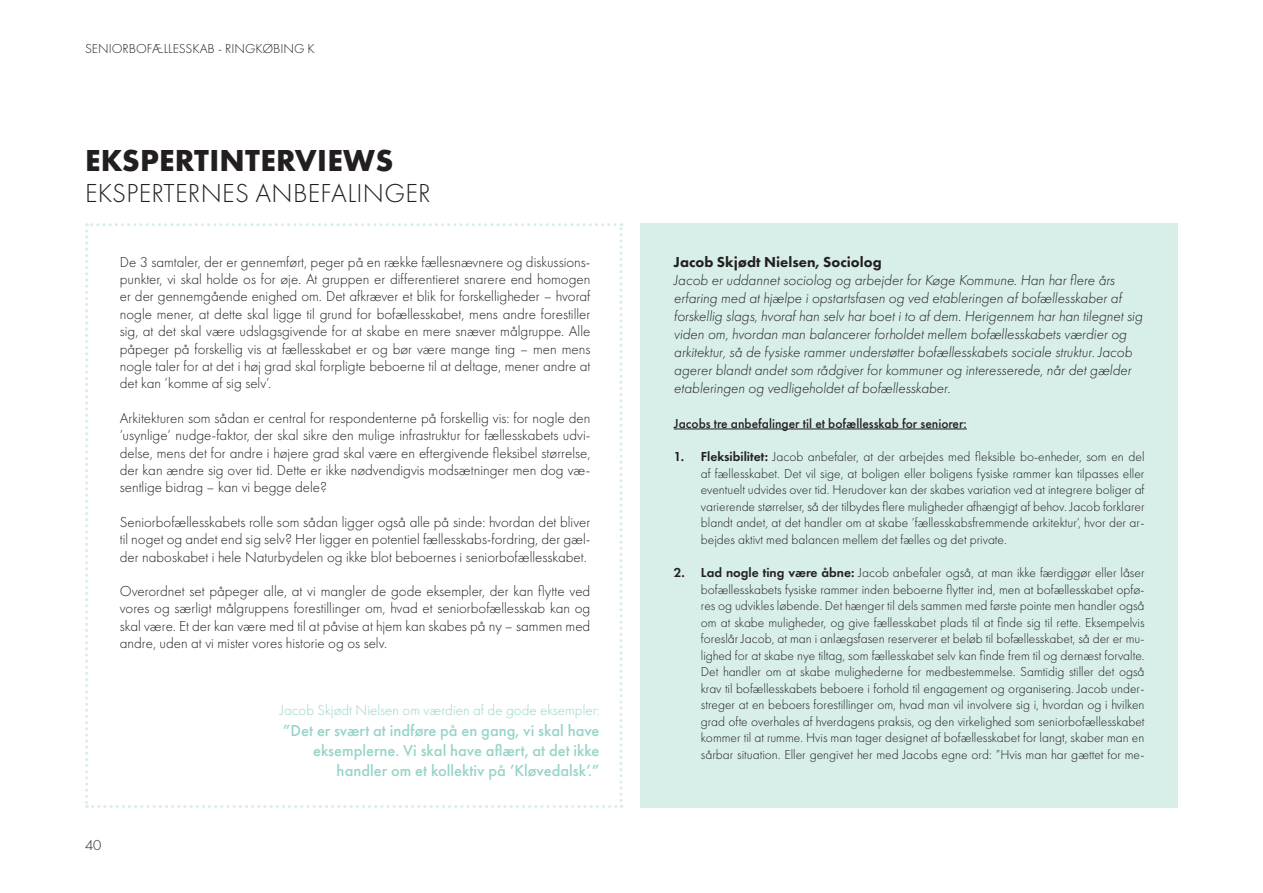
<style>
.page{position:relative;width:1263px;height:893px;background:#fff}
.page>*{position:absolute;margin:0;border:0;box-sizing:border-box;transform-origin:0 0}
.t1{font:700 31.5px "Futura PT";letter-spacing:.01em;color:#231f20}
.t2{font:300 27px "Futura PT";letter-spacing:.01em;color:#231f20}
.Citattekst{font:500 16.5px/20.2px "Futura PT";color:#98d4c9;text-align:right}
.Brødtekst{font:300 15px/17.4px "Futura PT";color:#231f20;text-align:justify}
.Brødtekst-2{font:italic 300 15px/18px "Futura PT";color:#231f20}
.Citattekst-2{font:300 15px "Futura PT";color:#98d4c9}
.t3{font:300 13.5px/16.5px "Futura PT";color:#231f20;text-align:justify}
.Brødtekst-3{font:500 13.5px "Futura PT";color:#231f20}
.s1{font-weight:800;font-style:normal}
.s2{font-weight:600}
</style>
<div class="page">
<div style="left:640px;top:223px;width:538px;height:585px;background:#d7eee9"></div>
<svg style="left:85px;top:223px;width:537px;height:585px"></svg>
<hr style="left:674px;top:429px;width:293px;height:1px;background:#231f20">
<p class="t3" style="left:85px;top:40px;width:231px">SENIORBOFÆLLESSKAB - RINGKØBING K</p>
<p class="t1" style="left:85px;top:140px;width:310px">EKSPERTINTERVIEWS</p>
<p class="t2" style="left:85px;top:178px;width:347px">EKSPERTERNES ANBEFALINGER</p>
<p class="Brødtekst" style="left:120px;top:253px;width:472px">De 3 samtaler, der er gennemført, peger på en række fællesnævnere og diskussions&shy;punkter, vi skal holde os for øje. At gruppen er differentieret snarere end homogen er der gennemgående enighed om. Det afkræver et blik for forskelligheder – hvoraf nogle mener, at dette skal ligge til grund for bofællesskabet, mens andre forestiller sig, at det skal være udslagsgivende for at skabe en mere snæver målgruppe. Alle påpeger på forskellig vis at fællesskabet er og bør være mange ting – men mens nogle taler for at det i høj grad skal forpligte beboerne til at deltage, mener andre at det kan ’komme af sig selv’.</p>
<p class="Brødtekst" style="left:120px;top:409px;width:472px">Arkitekturen som sådan er central for respondenterne på forskellig vis: for nogle den ’usynlige’ nudge-faktor, der skal sikre den mulige infrastruktur for fællesskabets udvi&shy;delse, mens det for andre i højere grad skal være en eftergivende fleksibel størrelse, der kan ændre sig over tid. Dette er ikke nødvendigvis modsætninger men dog væ&shy;sentlige bidrag – kan vi begge dele?</p>
<p class="Brødtekst" style="left:120px;top:513px;width:472px">Seniorbofællesskabets rolle som sådan ligger også alle på sinde: hvordan det bliver til noget og andet end sig selv? Her ligger en potentiel fællesskabs-fordring, der gæl&shy;der naboskabet i hele Naturbydelen og ikke blot beboernes i seniorbofællesskabet.</p>
<p class="Brødtekst" style="left:120px;top:582px;width:472px">Overordnet set påpeger alle, at vi mangler de gode eksempler, der kan flytte ved vores og særligt målgruppens forestillinger om, hvad et seniorbofællesskab kan og skal være. Et der kan være med til at påvise at hjem kan skabes på ny – sammen med andre, uden at vi mister vores historie og os selv.</p>
<p class="Brødtekst" style="left:85px;top:837px;width:18px">40</p>
<p class="Citattekst-2" style="left:280px;top:702px;width:321px">Jacob Skjødt Nielsen om værdien af de gode eksempler:</p>
<p class="Citattekst" style="left:283px;top:720px;width:318px">”Det er svært at indføre på en gang, vi skal have eksemplerne. Vi skal have aflært, at det ikke handler om et kollektiv på ’Kløvedalsk’.”</p>
<p class="Brødtekst-2" style="left:674px;top:253px;width:470px"><span class="s1">Jacob Skjødt Nielsen, Sociolog<br></span>Jacob er uddannet sociolog og arbejder for Køge Kommune. Han har flere års erfaring med at hjælpe i opstartsfasen og ved etableringen af bofællesskaber af forskellig slags, hvoraf han selv har boet i to af dem. Herigennem har han tilegnet sig viden om, hvordan man balancerer forholdet mellem bofællesskabets værdier og arkitektur, så de fysiske rammer understøtter bofællesskabets sociale struktur. Jacob agerer blandt andet som rådgiver for kommuner og interesserede, når det gælder etableringen og vedligeholdet af bofællesskaber.</p>
<p class="Brødtekst-3" style="left:674px;top:415px;width:294px">Jacobs tre anbefalinger til et bofællesskab for seniorer:</p>
<p class="t3" style="left:701px;top:448px;width:445px;text-indent:-27px"><span class="s2">1. Fleksibilitet:</span> Jacob anbefaler, at der arbejdes med fleksible bo-enheder, som en del af fællesskabet. Det vil sige, at boligen eller boligens fysiske rammer kan tilpasses eller eventuelt udvides over tid. Herudover kan der skabes variation ved at integrere boliger af varierende størrelser, så der tilbydes flere muligheder afhængigt af behov. Jacob forklarer blandt andet, at det handler om at skabe ’fællesskabsfremmende arkitektur’, hvor der ar&shy;bejdes aktivt med balancen mellem det fælles og det private.</p>
<p class="t3" style="left:701px;top:564px;width:445px;text-indent:-27px"><span class="s2">2. Lad nogle ting være åbne:</span> Jacob anbefaler også, at man ikke færdiggør eller låser bofællesskabets fysiske rammer inden beboerne flytter ind, men at bofællesskabet opfø&shy;res og udvikles løbende. Det hænger til dels sammen med første pointe men handler også om at skabe muligheder, og give fællesskabet plads til at finde sig til rette. Eksempelvis foreslår Jacob, at man i anlægsfasen reserverer et beløb til bofællesskabet, så der er mu&shy;lighed for at skabe nye tiltag, som fællesskabet selv kan finde frem til og dernæst forvalte.<br>Det handler om at skabe mulighederne for medbestemmelse. Samtidig stiller det også krav til bofællesskabets beboere i forhold til engagement og organisering. Jacob under&shy;streger at en beboers forestillinger om, hvad man vil involvere sig i, hvordan og i hvilken grad ofte overhales af hverdagens praksis, og den virkelighed som seniorbofællesskabet kommer til at rumme. Hvis man tager designet af bofællesskabet for langt, skaber man en sårbar situation. Eller gengivet her med Jacobs egne ord: ”Hvis man har gættet for me-</p>
</div>
